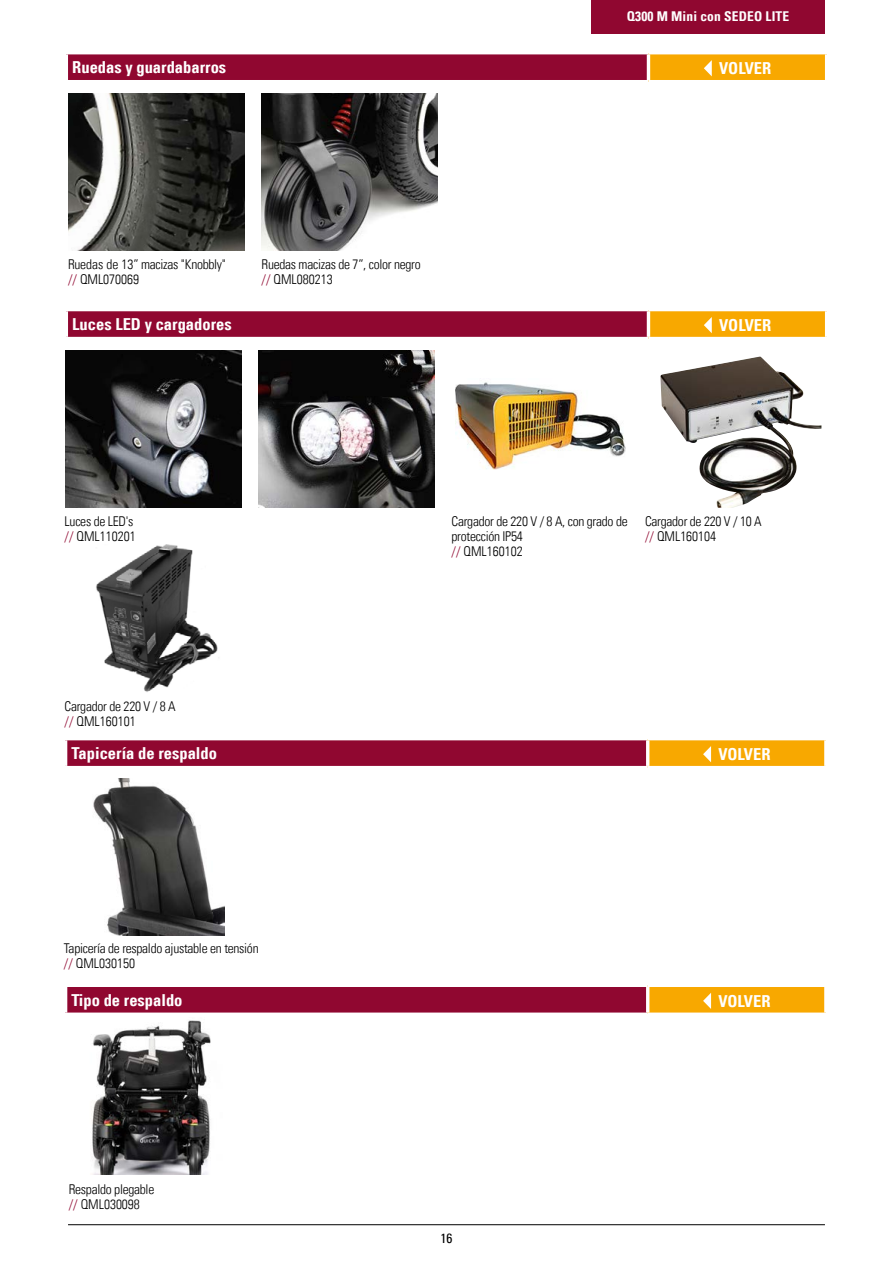
<style>
.page{position:relative;width:893px;height:1263px;background:#fff}
.page>*{position:absolute;margin:0;border:0;box-sizing:border-box;transform-origin:0 0}
.t1{font:16.5px "Univers Com 67 Bold Cond";color:#fff}
.t2{font:13.5px/15px "Univers Com 47 Light Cond";letter-spacing:-.02em;color:#000}
.t3{font:13.5px/15px "Univers Com 47 Light Cond";color:#000}
.t4{font:13.5px "Univers Com 67 Bold Cond";letter-spacing:.01em;color:#fff}
.t5{font:condensed 13.5px "Univers Com 57";color:#000}
.s1{color:#900730}
</style>
<div class="page">
<img style="left:68px;top:94px;width:176px;height:157px">
<img style="left:65px;top:350px;width:177px;height:158px">
<img style="left:258px;top:350px;width:177px;height:158px">
<img style="left:261px;top:94px;width:177px;height:157px">
<img style="left:660px;top:357px;width:161px;height:151px">
<img style="left:456px;top:382px;width:170px;height:87px">
<div style="left:66px;top:53px;width:582px;height:29px;background:#900730"></div>
<div style="left:648px;top:53px;width:179px;height:29px;background:#f8a800"></div>
<hr style="left:648px;top:51px;width:180px;height:3px;background:#fff">
<hr style="left:825px;top:54px;width:3px;height:26px;background:#fff">
<hr style="left:648px;top:80px;width:180px;height:3px;background:#fff">
<hr style="left:65px;top:51px;width:583px;height:3px;background:#fff">
<hr style="left:65px;top:54px;width:3px;height:26px;background:#fff">
<hr style="left:647px;top:54px;width:3px;height:26px;background:#fff">
<hr style="left:65px;top:80px;width:583px;height:3px;background:#fff">
<svg style="left:704px;top:60px;width:8px;height:16px"></svg>
<div style="left:66px;top:310px;width:582px;height:28px;background:#900730"></div>
<div style="left:648px;top:310px;width:179px;height:28px;background:#f8a800"></div>
<hr style="left:648px;top:308px;width:180px;height:3px;background:#fff">
<hr style="left:825px;top:311px;width:3px;height:26px;background:#fff">
<hr style="left:648px;top:337px;width:180px;height:3px;background:#fff">
<hr style="left:65px;top:308px;width:583px;height:3px;background:#fff">
<hr style="left:65px;top:311px;width:3px;height:26px;background:#fff">
<hr style="left:647px;top:311px;width:3px;height:26px;background:#fff">
<hr style="left:65px;top:337px;width:583px;height:3px;background:#fff">
<svg style="left:704px;top:317px;width:8px;height:16px"></svg>
<div style="left:66px;top:739px;width:582px;height:29px;background:#900730"></div>
<div style="left:648px;top:739px;width:178px;height:29px;background:#f8a800"></div>
<hr style="left:648px;top:737px;width:180px;height:3px;background:#fff">
<svg style="left:824px;top:740px;width:2px;height:26px"></svg>
<hr style="left:648px;top:766px;width:180px;height:3px;background:#fff">
<hr style="left:64px;top:737px;width:584px;height:3px;background:#fff">
<hr style="left:64px;top:740px;width:3px;height:26px;background:#fff">
<hr style="left:646px;top:740px;width:3px;height:26px;background:#fff">
<hr style="left:64px;top:766px;width:584px;height:3px;background:#fff">
<svg style="left:703px;top:746px;width:8px;height:16px"></svg>
<img style="left:93px;top:778px;width:131px;height:157px">
<img style="left:92px;top:1020px;width:119px;height:155px">
<img style="left:96px;top:545px;width:122px;height:147px">
<div style="left:66px;top:985px;width:582px;height:29px;background:#900730"></div>
<div style="left:648px;top:985px;width:178px;height:29px;background:#f8a800"></div>
<hr style="left:648px;top:983px;width:180px;height:4px;background:#fff">
<svg style="left:824px;top:987px;width:2px;height:25px"></svg>
<svg style="left:648px;top:1012px;width:178px;height:2px"></svg>
<hr style="left:64px;top:983px;width:584px;height:4px;background:#fff">
<hr style="left:64px;top:987px;width:3px;height:25px;background:#fff">
<hr style="left:646px;top:987px;width:3px;height:25px;background:#fff">
<svg style="left:65px;top:1012px;width:583px;height:2px"></svg>
<svg style="left:703px;top:993px;width:8px;height:16px"></svg>
<div style="left:591px;top:0;width:234px;height:34px;background:#900730"></div>
<hr style="left:68px;top:1224px;width:757px;height:1px;background:#000">
<p class="t4" style="left:627px;top:8px;width:164px">Q300 M Mini con SEDEO LITE</p>
<p class="t1" style="left:72px;top:57px;width:155px">Ruedas y guardabarros</p>
<p class="t1" style="left:719px;top:58px;width:54px">VOLVER</p>
<p class="t2" style="left:68px;top:257px;width:160px">Ruedas de 13” macizas "Knobbly" <span class="s1">//</span> QML070069</p>
<p class="t2" style="left:261px;top:257px;width:161px">Ruedas macizas de 7”, color negro <span class="s1">//</span> QML080213</p>
<p class="t1" style="left:72px;top:314px;width:161px">Luces LED y cargadores</p>
<p class="t1" style="left:719px;top:315px;width:54px">VOLVER</p>
<p class="t3" style="left:65px;top:514px;width:73px">Luces de LED's <span class="s1">//</span> QML110201</p>
<p class="t2" style="left:65px;top:699px;width:112px">Cargador de 220 V / 8 A <span class="s1">//</span> QML160101</p>
<p class="t2" style="left:452px;top:514px;width:178px">Cargador de 220 V / 8 A, con grado de protección IP54<br><span class="s1">//</span> QML160102</p>
<p class="t2" style="left:645px;top:514px;width:118px">Cargador de 220 V / 10 A <span class="s1">//</span> QML160104</p>
<p class="t1" style="left:72px;top:743px;width:147px">Tapicería de respaldo</p>
<p class="t1" style="left:718px;top:744px;width:54px">VOLVER</p>
<p class="t2" style="left:64px;top:941px;width:196px">Tapicería de respaldo ajustable en tensión <span class="s1">//</span> QML030150</p>
<p class="t1" style="left:72px;top:990px;width:112px">Tipo de respaldo</p>
<p class="t1" style="left:718px;top:991px;width:54px">VOLVER</p>
<p class="t2" style="left:69px;top:1181px;width:87px">Respaldo plegable <span class="s1">//</span> QML030098</p>
<p class="t5" style="left:440px;top:1229px;width:13px">16</p>
</div>
